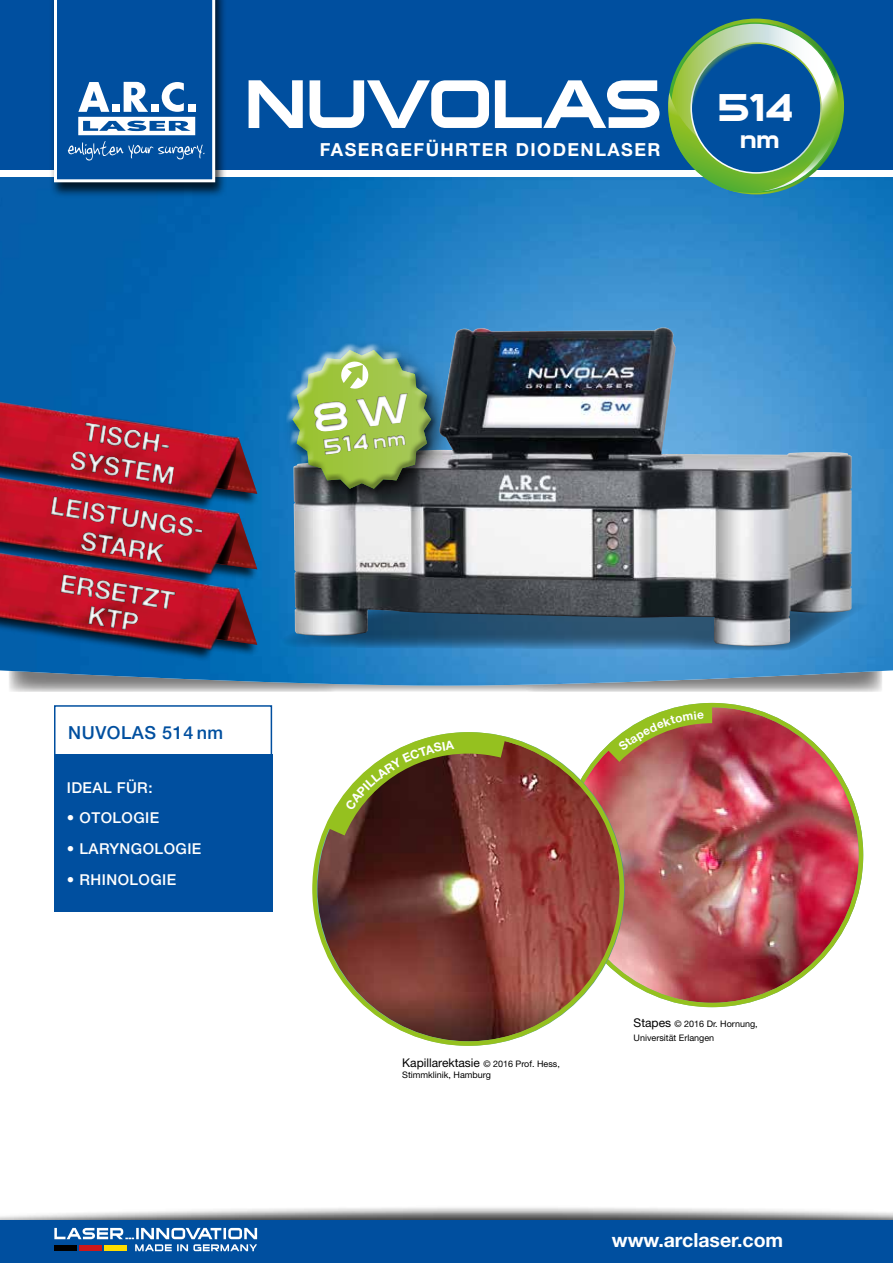
<style>
.page{position:relative;width:893px;height:1263px;background:#fff}
.page>*{position:absolute;margin:0;border:0;box-sizing:border-box;transform-origin:0 0}
.t1{font:66px "STOMP Sui Generis";color:#fff}
.t2{font:37.5px "STOMP Sui Generis";color:#fff}
.t3{font:22.5px "STOMP Sui Generis";color:#fff}
.t4{font:21.75px "STOMP Sui Generis";color:#fff}
.t5{font:700 19.5px "Helvetica Neue LT Pro";color:#fff}
.t6{font:700 18px "Helvetica Neue LT Pro";letter-spacing:.08em;color:#fff}
.t7{font:500 18px "Helvetica Neue LT Pro";letter-spacing:.03em;color:#004f9f}
.t8{font:500 15px "Helvetica Neue LT Pro";letter-spacing:.03em;color:#fff}
.t9{font:12px "Helvetica Neue LT Pro";color:#000}
.t10{font:9px/14.4px "Helvetica Neue LT Pro";color:#000}
.s1{font-size:18.45px}
.s2{font-size:9px}
.s3{font-size:12px}
</style>
<div class="page">
<svg style="left:9px;top:686px;width:873px;height:6px;background:#c9c9c9"></svg>
<img style="left:0;top:177px;width:893px;height:509px">
<div style="left:0;top:0;width:893px;height:171px;background:#004f9f"></div>
<div style="left:0;top:170px;width:893px;height:6px;background:#fff"></div>
<div style="left:0;top:1205px;width:893px;height:58px;background:#000;opacity:.75"></div>
<div style="left:0;top:1220px;width:893px;height:43px;background:#004f9f"></div>
<img style="left:0;top:381px;width:240px;height:22px">
<div style="left:0;top:653px;width:240px;height:19px;background:#0063b0"></div>
<svg style="left:54px;top:1227px;width:204px;height:25px"></svg>
<div style="left:104px;top:1246px;width:23px;height:5px;background:#fd0"></div>
<div style="left:79px;top:1246px;width:23px;height:5px;background:#cd171a"></div>
<div style="left:54px;top:1246px;width:22px;height:5px;background:#000"></div>
<svg style="left:280px;top:600px;width:592px;height:51px;background:#2f84c2"></svg>
<img style="left:293px;top:327px;width:559px;height:319px">
<div style="left:54px;top:705px;width:218px;height:54px;border:2px solid #004f9f"></div>
<img style="left:622px;top:707px;width:239px;height:298px">
<img style="left:315px;top:756px;width:307px;height:287px">
<svg style="left:0;top:403px;width:257px;height:250px;background:#86314c"></svg>
<div style="left:54px;top:755px;width:218px;height:157px;background:#004f9f"></div>
<div style="left:49px;top:0;width:178px;height:198px;background:#000;opacity:.75"></div>
<svg style="left:54px;top:0;width:161px;height:182px"></svg>
<svg style="left:668px;top:19px;width:176px;height:174px"></svg>
<div style="left:281px;top:338px;width:176px;height:176px;background:#000;opacity:.75"></div>
<div style="left:286px;top:343px;width:150px;height:140px;background:#fff;opacity:.75"></div>
<div style="left:288px;top:355px;width:150px;height:141px;background:#000;opacity:.34"></div>
<img style="left:563px;top:705px;width:185px;height:95px">
<svg style="left:314px;top:734px;width:238px;height:144px"></svg>
<svg style="left:288px;top:350px;width:181px;height:139px;background:#719560"></svg>
<h1 class="t1" style="left:245px;top:70px;width:417px">NUVOLAS</h1>
<h3 class="t6" style="left:320px;top:139px;width:342px">FASERGEFÜHRTER DIODENLASER</h3>
<h2 class="t2" style="left:718px;top:88px;width:77px">514</h2>
<h3 class="t3" style="left:740px;top:128px;width:41px">nm</h3>
<h3 class="t4" style="left:322px;top:436px;width:84px;rotate:-7deg">514 <span class="s1">nm</span></h3>
<h3 class="t7" style="left:68px;top:721px;width:156px">NUVOLAS 514 nm</h3>
<h3 class="t8" style="left:67px;top:778px;width:87px">IDEAL FÜR:</h3>
<h3 class="t8" style="left:67px;top:809px;width:94px">• OTOLOGIE</h3>
<h3 class="t8" style="left:67px;top:840px;width:136px">• LARYNGOLOGIE</h3>
<h3 class="t8" style="left:67px;top:871px;width:111px">• RHINOLOGIE</h3>
<h3 class="t9" style="left:402px;top:1055px;width:159px">Kapillarektasie <span class="s2">© 2016 Prof. Hess,</span></h3>
<p class="t10" style="left:402px;top:1067px;width:90px">Stimmklinik, Hamburg</p>
<p class="t10" style="left:634px;top:1016px;width:126px"><span class="s3">Stapes</span> © 2016 Dr. Hornung,<br>Universität Erlangen</p>
<h3 class="t5" style="left:612px;top:1228px;width:173px">www.arclaser.com</h3>
</div>
